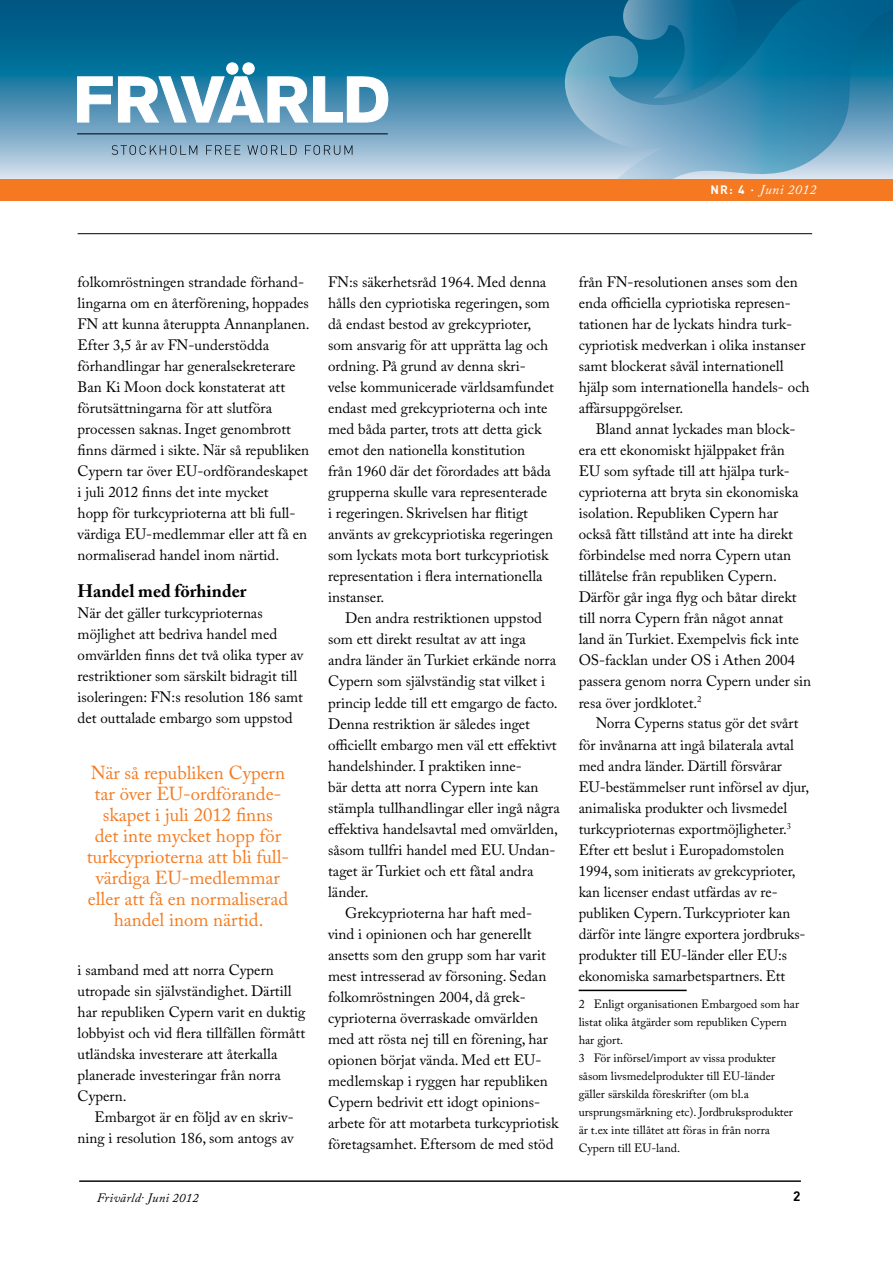
<style>
.page{position:relative;width:893px;height:1263px;background:#fff}
.page>*{position:absolute;margin:0;border:0;box-sizing:border-box;transform-origin:0 0}
.t1{font:18.75px/21px "Adobe Caslon Pro";color:#f47b20;text-align:center}
.t2{font:700 18px "Adobe Caslon Pro";color:#000}
.t3{font:15px/21px "Adobe Caslon Pro";color:#000}
.t4{font:italic 13.5px "Adobe Caslon Pro";letter-spacing:.04em;color:#fff}
.t5{font:700 13.5px "DIN";color:#000}
.t6{font:italic 12.75px "Adobe Caslon Pro";letter-spacing:.02em;color:#000}
.t7{font:12px/18px "Adobe Caslon Pro";color:#000}
.s1{font-family:"DIN";font-weight:700;font-style:normal;font-size:12px}
.s2{font-weight:600;font-style:normal}
</style>
<div class="page">
<hr style="left:78px;top:233px;width:734px;height:1px;background:#000">
<svg style="left:0;top:0;width:565px;height:179px;background:#4189ab"></svg>
<svg style="left:565px;top:0;width:328px;height:179px;background:#4f94b6"></svg>
<svg style="left:616px;top:0;width:132px;height:98px;background:#1c789f"></svg>
<div style="left:0;top:179px;width:893px;height:22px;background:#f47920"></div>
<svg style="left:77px;top:76px;width:312px;height:47px"></svg>
<div style="left:227px;top:63px;width:11px;height:11px;background:#fff;border-radius:50%"></div>
<div style="left:226px;top:62px;width:12px;height:13px;border:1px solid #fff;border-radius:50%"></div>
<div style="left:243px;top:63px;width:11px;height:11px;background:#fff;border-radius:50%"></div>
<div style="left:243px;top:62px;width:12px;height:13px;border:1px solid #fff;border-radius:50%"></div>
<svg style="left:112px;top:145px;width:85px;height:10px"></svg>
<svg style="left:206px;top:145px;width:34px;height:10px"></svg>
<svg style="left:247px;top:145px;width:50px;height:10px"></svg>
<svg style="left:305px;top:145px;width:47px;height:10px"></svg>
<hr style="left:77px;top:133px;width:311px;height:1px;background:#000">
<hr style="left:579px;top:990px;width:108px;height:1px;background:#000">
<hr style="left:79px;top:1181px;width:722px;height:1px;background:#000">
<p class="t4" style="left:710px;top:182px;width:107px"><span class="s1">nr: 4</span> <span class="s2">·</span> Juni 2012</p>
<p class="t3" style="left:78px;top:272px;width:234px">folkomröstningen strandade förhand&shy;lingarna om en återförening, hoppades FN att kunna återuppta Annanplanen.<br>Efter 3,5 år av FN-understödda förhandlingar har generalsekreterare Ban Ki Moon dock konstaterat att förutsättningarna för att slutföra processen saknas. Inget genombrott finns därmed i sikte. När så republiken Cypern tar över EU-ordförandeskapet i juli 2012 finns det inte mycket<br>hopp för turkcyprioterna att bli full&shy;värdiga EU-medlemmar eller att få en normaliserad handel inom närtid.</p>
<p class="t2" style="left:78px;top:580px;width:170px">Handel med förhinder</p>
<p class="t3" style="left:78px;top:602px;width:227px">När det gäller turkcyprioternas möjlighet att bedriva handel med omvärlden finns det två olika typer av restriktioner som särskilt bidragit till isoleringen: FN:s resolution 186 samt det outtalade embargo som uppstod</p>
<p class="t1" style="left:87px;top:762px;width:204px">När så republiken Cypern tar över EU-ordförande&shy;skapet i juli 2012 finns<br>det inte mycket hopp för turkcyprioterna att bli full&shy;värdiga EU-medlemmar eller att få en normaliserad handel inom närtid.</p>
<p class="t3" style="left:78px;top:959px;width:229px">i samband med att norra Cypern utropade sin självständighet. Därtill har republiken Cypern varit en duktig lobbyist och vid flera tillfällen förmått utländska investerare att återkalla planerade investeringar från norra Cypern.</p>
<p class="t3" style="left:78px;top:1106px;width:218px;text-align:right">Embargot är en följd av en skriv&shy;ning i resolution 186, som antogs av</p>
<p class="t6" style="left:97px;top:1190px;width:104px">Frivärld· Juni 2012</p>
<p class="t3" style="left:328px;top:272px;width:227px">FN:s säkerhetsråd 1964. Med denna hålls den cypriotiska regeringen, som då endast bestod av grekcyprioter, som ansvarig för att upprätta lag och ordning. På grund av denna skri&shy;velse kommunicerade världsamfundet endast med grekcyprioterna och inte med båda parter, trots att detta gick emot den nationella konstitution<br>från 1960 där det förordades att båda grupperna skulle vara representerade i regeringen. Skrivelsen har flitigt använts av grekcypriotiska regeringen som lyckats mota bort turkcypriotisk representation i flera internationella instanser.</p>
<p class="t3" style="left:345px;top:608px;width:198px">Den andra restriktionen uppstod</p>
<p class="t3" style="left:328px;top:629px;width:199px">som ett direkt resultat av att inga</p>
<p class="t3" style="left:328px;top:650px;width:230px">andra länder än Turkiet erkände norra</p>
<p class="t3" style="left:328px;top:671px;width:218px">Cypern som självständig stat vilket i</p>
<p class="t3" style="left:328px;top:692px;width:231px">princip ledde till ett emgargo de facto.</p>
<p class="t3" style="left:328px;top:713px;width:203px">Denna restriktion är således inget</p>
<p class="t3" style="left:328px;top:734px;width:230px">officiellt embargo men väl ett effektivt</p>
<p class="t3" style="left:328px;top:755px;width:195px">handelshinder. I praktiken inne-</p>
<p class="t3" style="left:328px;top:776px;width:212px">bär detta att norra Cypern inte kan</p>
<p class="t3" style="left:328px;top:797px;width:233px">stämpla tullhandlingar eller ingå några</p>
<p class="t3" style="left:328px;top:818px;width:231px">effektiva handelsavtal med omvärlden,</p>
<p class="t3" style="left:328px;top:839px;width:229px">såsom tullfri handel med EU. Undan-</p>
<p class="t3" style="left:328px;top:860px;width:207px">taget är Turkiet och ett fåtal andra</p>
<p class="t3" style="left:328px;top:881px;width:42px">länder.</p>
<p class="t3" style="left:345px;top:902px;width:188px">Grekcyprioterna har haft med-</p>
<p class="t3" style="left:328px;top:923px;width:205px">vind i opinionen och har generellt</p>
<p class="t3" style="left:328px;top:944px;width:219px">ansetts som den grupp som har varit</p>
<p class="t3" style="left:328px;top:965px;width:220px">mest intresserad av försoning. Sedan</p>
<p class="t3" style="left:328px;top:986px;width:198px">folkomröstningen 2004, då grek-</p>
<p class="t3" style="left:328px;top:1007px;width:212px">cyprioterna överraskade omvärlden</p>
<p class="t3" style="left:328px;top:1028px;width:221px">med att rösta nej till en förening, har</p>
<p class="t3" style="left:328px;top:1049px;width:215px">opionen börjat vända. Med ett EU-</p>
<p class="t3" style="left:328px;top:1070px;width:221px">medlemskap i ryggen har republiken</p>
<p class="t3" style="left:328px;top:1091px;width:212px">Cypern bedrivit ett idogt opinions-</p>
<p class="t3" style="left:328px;top:1112px;width:232px">arbete för att motarbeta turkcypriotisk</p>
<p class="t3" style="left:328px;top:1133px;width:227px">företagsamhet. Eftersom de med stöd</p>
<p class="t3" style="left:579px;top:272px;width:232px">från FN-resolutionen anses som den enda officiella cypriotiska represen&shy;tationen har de lyckats hindra turk&shy;cypriotisk medverkan i olika instanser samt blockerat såväl internationell hjälp som internationella handels- och affärsuppgörelser.</p>
<p class="t3" style="left:579px;top:419px;width:234px;text-indent:17px">Bland annat lyckades man block&shy;era ett ekonomiskt hjälppaket från<br>EU som syftade till att hjälpa turk&shy;cyprioterna att bryta sin ekonomiska isolation. Republiken Cypern har också fått tillstånd att inte ha direkt förbindelse med norra Cypern utan tillåtelse från republiken Cypern.<br>Därför går inga flyg och båtar direkt till norra Cypern från något annat land än Turkiet. Exempelvis fick inte OS-facklan under OS i Athen 2004 passera genom norra Cypern under sin resa över jordklotet.<sup>2</sup></p>
<p class="t3" style="left:579px;top:713px;width:232px;text-indent:17px">Norra Cyperns status gör det svårt för invånarna att ingå bilaterala avtal med andra länder. Därtill försvårar EU-bestämmelser runt införsel av djur, animaliska produkter och livsmedel turkcyprioternas exportmöjligheter.<sup>3<br></sup>Efter ett beslut i Europadomstolen 1994, som initierats av grekcyprioter, kan licenser endast utfärdas av re&shy;publiken Cypern. Turkcyprioter kan därför inte längre exportera jordbruks&shy;produkter till EU-länder eller EU:s ekonomiska samarbetspartners. Ett</p>
<p class="t7" style="left:579px;top:995px;width:222px">2 Enligt organisationen Embargoed som har listat olika åtgärder som republiken Cypern har gjort.<br>3 För införsel/import av vissa produkter såsom livsmedelprodukter till EU-länder gäller särskilda föreskrifter (om bl.a ursprungsmärkning etc). Jordbruksprodukter är t.ex inte tillåtet att föras in från norra Cypern till EU-land.</p>
<p class="t5" style="left:793px;top:1188px;width:9px">2</p>
</div>
